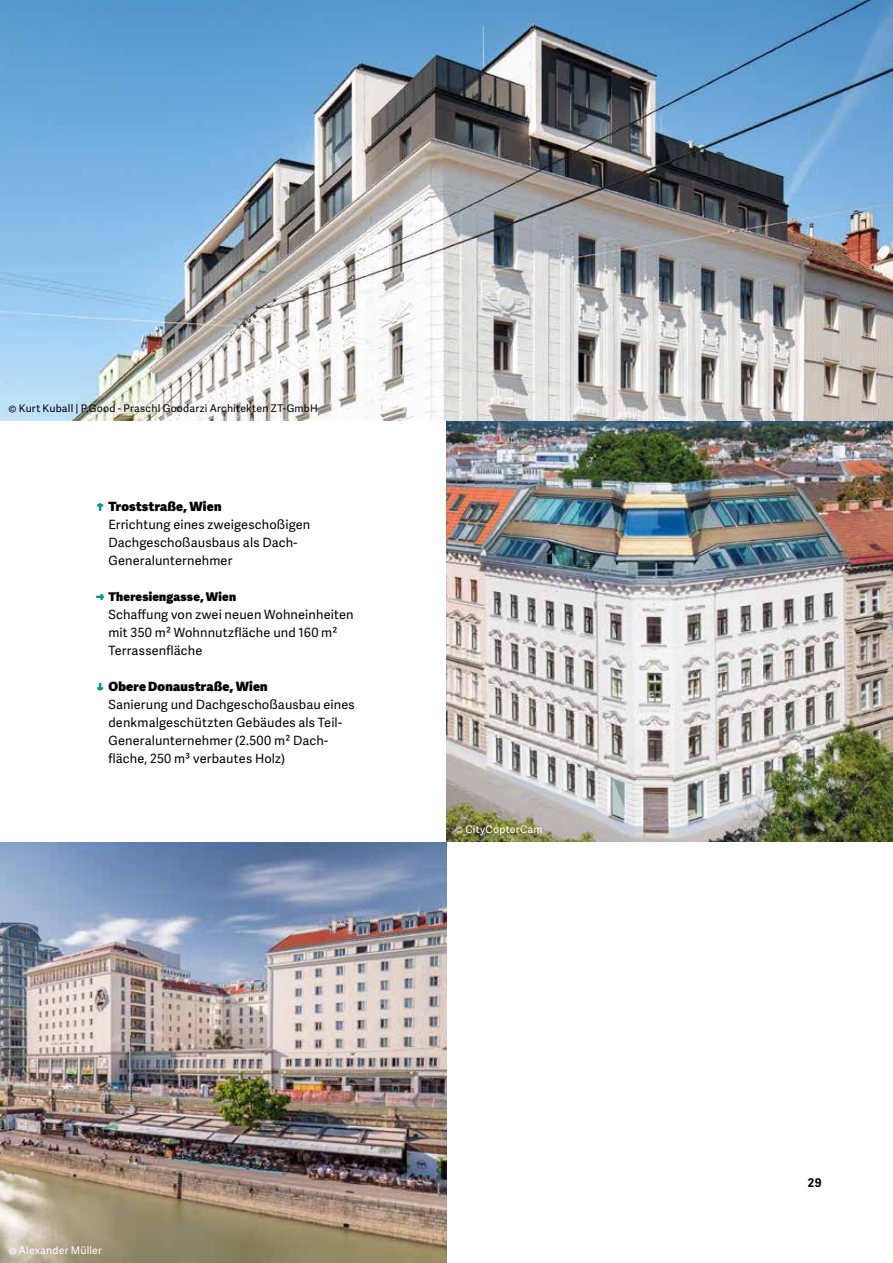
<style>
.page{position:relative;width:893px;height:1263px;background:#fff}
.page>*{position:absolute;margin:0;border:0;box-sizing:border-box;transform-origin:0 0}
.t1{font:12.75px/18px "Adelle Sans";letter-spacing:.01em;color:#000}
.t2{font:800 12px "Adelle Sans";letter-spacing:.02em;color:#000}
.t3{font:700 12px "Adelle Sans";color:#000}
.t4{font:10.5px "Adelle Sans";letter-spacing:.02em;color:#000}
.t5{font:10.5px "Adelle Sans";letter-spacing:.02em;color:#fff}
.s1{font-weight:800;font-size:15px;color:#009683}
.s2{font-weight:800}
.s3{font-size:15px;color:#009683}
</style>
<div class="page">
<img style="left:0;top:0;width:893px;height:421px">
<img style="left:0;top:842px;width:446px;height:421px">
<img style="left:446px;top:421px;width:447px;height:421px">
<p class="t4" style="left:9px;top:403px;width:311px">© Kurt Kuball | P.Good - Praschl Goodarzi Architekten ZT-GmbH</p>
<p class="t1" style="left:108px;top:498px;width:203px;text-indent:-13px"><span class="s1">↑</span> <span class="s2">Troststraße, Wien<br></span>Errichtung eines zweigeschoßigen<br>Dachgeschoßausbaus als Dach-<br>Generalunternehmer</p>
<p class="t2" style="left:96px;top:589px;width:142px"><span class="s3">→</span> Theresiengasse, Wien</p>
<p class="t1" style="left:108px;top:606px;width:247px">Schaffung von zwei neuen Wohneinheiten mit 350 m² Wohnnutzfläche und 160 m²<br>Terrassenfläche</p>
<p class="t1" style="left:108px;top:678px;width:248px;text-indent:-13px"><span class="s1">↓</span> <span class="s2">Obere Donaustraße, Wien<br></span>Sanierung und Dachgeschoßausbau eines denkmalgeschützten Gebäudes als Teil-Generalunternehmer (2.500 m² Dach&shy;fläche, 250 m³ verbautes Holz)</p>
<p class="t5" style="left:455px;top:824px;width:89px">© CityCopterCam</p>
<p class="t5" style="left:9px;top:1245px;width:95px">© Alexander Müller</p>
<p class="t3" style="left:808px;top:1175px;width:15px">29</p>
</div>
